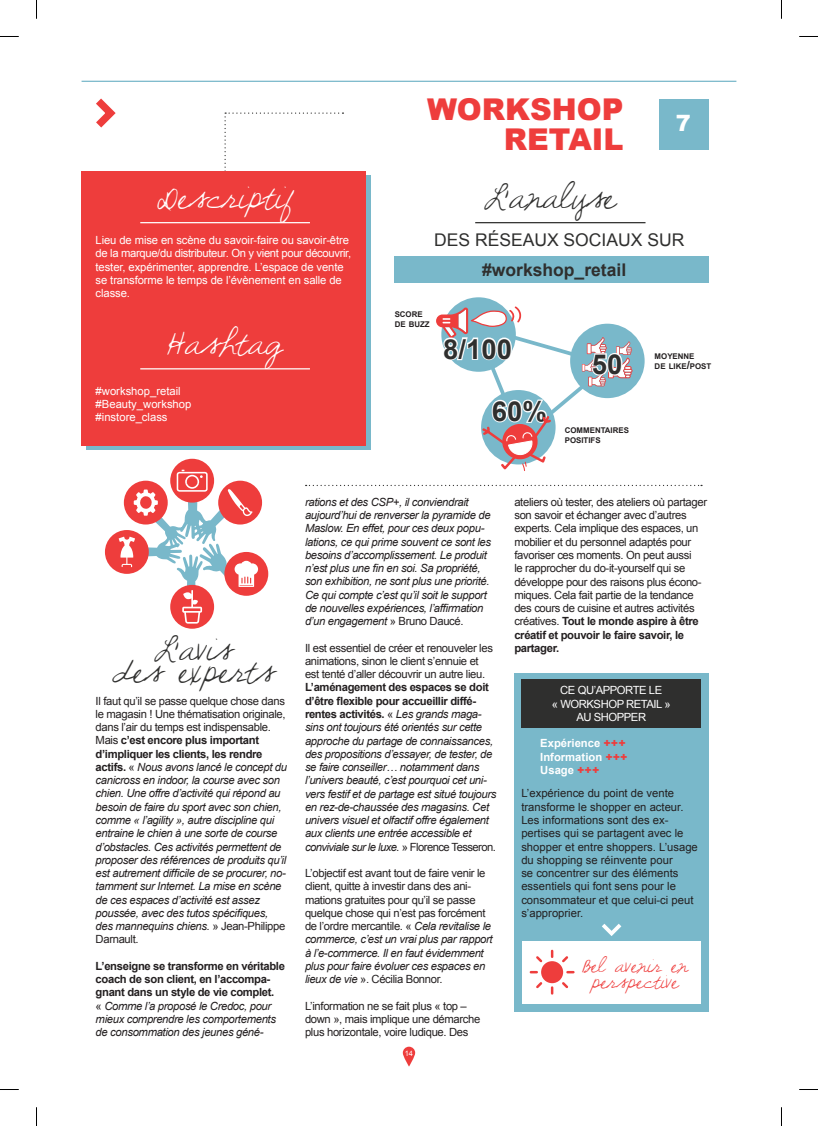
<style>
.page{position:relative;width:818px;height:1126px;background:#fff}
.page>*{position:absolute;margin:0;border:0;box-sizing:border-box;transform-origin:0 0}
.t1{font:900 30px/30px "Arial";color:#ee3d3c;text-align:right}
.t2{font:27.5px/22.5px "Sunshine In My Soul";color:#2f2f2e;text-align:center}
.t3{font:27.5px "Sunshine In My Soul";color:#fff}
.t4{font:700 27.5px "Arial";color:#2f2f2e}
.t5{font:900 22.5px "Arial";color:#fff}
.t6{font:17.5px "Arial";color:#2f2f2e}
.t7{font:700 17.5px "Arial";color:#2f2f2e}
.t8{font:16.25px/16.2px "Sunshine In My Soul";color:#ee3d3c;text-align:center}
.t9{font:italic 11.25px/13.2px "Arial";letter-spacing:-.03em;color:#231f20}
.t10{font:11.25px/13.2px "Arial";letter-spacing:-.03em;color:#231f20}
.t11{font:11.25px/13.2px "Arial";letter-spacing:-.01em;color:#fff}
.t12{font:11.25px/13.2px "Arial";color:#231f20}
.t13{font:700 11.25px/13.2px "Arial";letter-spacing:-.03em;color:#231f20}
.t14{font:700 11.25px/13.8px "Arial";color:#fff}
.t15{font:700 7.88px/10px "Arial";color:#231f20}
.t16{font:7.5px "Arial";color:#fff}
.s1{font-size:11.25px}
.s2{font-style:normal}
.s3{font-weight:700;font-style:normal}
.s4{font-weight:400}
.s5{font-weight:400;font-style:italic}
.s6{font-style:italic}
.s7{font-weight:700}
.s8{font-weight:900;color:#ee3d3c}
</style>
<div class="page">
<svg style="left:402px;top:1046px;width:13px;height:20px"></svg>
<div style="left:105px;top:530px;width:44px;height:44px;background:#ee3d3c;border-radius:50%"></div>
<div style="left:170px;top:458px;width:44px;height:44px;background:#ee3d3c;border-radius:50%"></div>
<div style="left:218px;top:480px;width:44px;height:44px;background:#ee3d3c;border-radius:50%"></div>
<div style="left:224px;top:552px;width:44px;height:43px;background:#ee3d3c;border-radius:50%"></div>
<div style="left:170px;top:585px;width:44px;height:43px;background:#ee3d3c;border-radius:50%"></div>
<svg style="left:119px;top:469px;width:139px;height:154px"></svg>
<div style="left:514px;top:673px;width:194px;height:338px;background:#79b8ca"></div>
<svg style="left:602px;top:923px;width:20px;height:13px"></svg>
<div style="left:521px;top:679px;width:179px;height:48px;background:#2f2f2e"></div>
<svg style="left:224px;top:112px;width:119px;height:59px"></svg>
<div style="left:86px;top:175px;width:284px;height:275px;background:#79b8ca"></div>
<div style="left:81px;top:171px;width:285px;height:275px;background:#ee3d3c"></div>
<hr style="left:140px;top:222px;width:170px;height:1px;background:#fff">
<hr style="left:140px;top:368px;width:170px;height:1px;background:#fff">
<div style="left:394px;top:256px;width:314px;height:27px;background:#79b8ca"></div>
<div style="left:441px;top:297px;width:74px;height:75px;background:#79b8ca;border-radius:50%"></div>
<div style="left:569px;top:323px;width:75px;height:75px;background:#79b8ca;border-radius:50%"></div>
<hr style="left:475px;top:222px;width:170px;height:1px;background:#2f2f2e">
<svg style="left:305px;top:485px;width:396px;height:1px"></svg>
<svg style="left:96px;top:98px;width:20px;height:30px"></svg>
<hr style="left:81px;top:81px;width:655px;height:1px;background:#79b8ca">
<div style="left:522px;top:941px;width:178px;height:62px;background:#fff"></div>
<div style="left:540px;top:961px;width:22px;height:22px;background:#ee3d3c;border-radius:50%"></div>
<svg style="left:530px;top:970px;width:6px;height:3px"></svg>
<svg style="left:567px;top:970px;width:6px;height:3px"></svg>
<svg style="left:550px;top:987px;width:3px;height:6px"></svg>
<svg style="left:550px;top:950px;width:3px;height:6px"></svg>
<svg style="left:536px;top:979px;width:8px;height:10px"></svg>
<svg style="left:559px;top:956px;width:10px;height:8px"></svg>
<svg style="left:559px;top:979px;width:9px;height:10px"></svg>
<svg style="left:536px;top:956px;width:7px;height:7px"></svg>
<div style="left:658px;top:98px;width:50px;height:51px;background:#79b8ca"></div>
<svg style="left:436px;top:306px;width:196px;height:165px"></svg>
<svg style="left:0;top:36px;width:19px;height:1px"></svg>
<svg style="left:799px;top:36px;width:18px;height:1px"></svg>
<svg style="left:0;top:1089px;width:19px;height:1px"></svg>
<svg style="left:799px;top:1089px;width:18px;height:1px"></svg>
<svg style="left:36px;top:0;width:1px;height:19px"></svg>
<svg style="left:36px;top:1107px;width:1px;height:18px"></svg>
<h2 class="t3" style="left:157px;top:182px;width:137px">Descriptif</h2>
<p class="t11" style="left:96px;top:234px;width:257px">Lieu de mise en scène du savoir-faire ou savoir-être de la marque/du distributeur. On y vient pour découvrir, tester, expérimenter, apprendre. L’espace de vente se transforme le temps de l’évènement en salle de classe.</p>
<h2 class="t3" style="left:168px;top:328px;width:116px">Hashtag</h2>
<p class="t11" style="left:96px;top:384px;width:97px">#workshop_retail #Beauty_workshop #instore_class</p>
<h1 class="t1" style="left:427px;top:93px;width:194px">WORKSHOP<br>RETAIL</h1>
<h2 class="t2" style="left:484px;top:187px;width:134px">L’analyse</h2>
<h3 class="t5" style="left:675px;top:107px;width:17px">7</h3>
<h3 class="t6" style="left:434px;top:228px;width:13px">des</h3>
<h3 class="t6" style="left:474px;top:228px;width:13px">résea</h3>
<h3 class="t6" style="left:534px;top:228px;width:41px">ux socia</h3>
<h3 class="t6" style="left:617px;top:228px;width:61px">ux sur</h3>
<p class="t15" style="left:394px;top:309px;width:37px">SCORE<br>DE BUZZ</p>
<h3 class="t7" style="left:482px;top:258px;width:145px">#workshop_retail</h3>
<h2 class="t4" style="left:443px;top:331px;width:70px">8/100</h2>
<h2 class="t4" style="left:491px;top:393px;width:57px">60%</h2>
<h2 class="t4" style="left:591px;top:346px;width:32px">50</h2>
<p class="t15" style="left:564px;top:425px;width:66px">COMMENTAIRES<br>POSITIFS</p>
<p class="t15" style="left:654px;top:351px;width:58px">MOYENNE<br>DE LIKE<span class="s1">/</span>POST</p>
<h2 class="t2" style="left:112px;top:639px;width:163px">L’avis<br>des experts</h2>
<p class="t9" style="left:96px;top:694px;width:193px"><span class="s2">Il faut qu’il se passe quelque chose dans le magasin ! U ne thématisation originale, dans l’air du temps est indispensable.<br>Mais</span> <span class="s3">c’est encore plus important d’impliquer les clients, les rendre actifs.</span> <span class="s2">«</span> Nous avons lancé le concept du canicross en indoor, la course avec son chien. Une offre d’activité qui répond au besoin de faire du sport avec son chien, comme « l’agility », autre discipline qui entraine le chien à une sorte de course d’obstacles. Ces activités permettent de proposer des références de produits qu’il est autrement difficile de se procurer, no&shy;tamment sur Internet. La mise en scène de ces espaces d’activité est assez poussée, avec des tutos spécifiques, des mannequins chiens. <span class="s2">» Jean-Philippe Darnault.</span></p>
<p class="t13" style="left:96px;top:959px;width:191px">L’enseigne se transforme en véritable coach de son client, en l’accompa&shy;gnant dans un style de vie complet.<br><span class="s4">«</span> <span class="s5">Comme l’a proposé le Credoc, pour mieux comprendre les comportements de consommation des jeunes géné-</span></p>
<p class="t9" style="left:305px;top:495px;width:187px">rations et des CSP+, il conviendrait aujourd’hui de renverser la pyramide de Maslow. En effet, pour ces deux popu&shy;lations, ce qui prime souvent ce sont les besoins d’accomplissement. Le produit n’est plus une fin en soi. Sa propriété, son exhibition, ne sont plus une priorité.<br>Ce qui compte c’est qu’il soit le support de nouvelles expériences, l’affirmation d’un engagement <span class="s2">» Bruno Daucé.</span></p>
<p class="t10" style="left:305px;top:641px;width:189px">Il est essentiel de créer et renouveler les animations, sinon le client s’ennuie et est tenté d’aller découvrir un autre lieu.</p>
<p class="t9" style="left:305px;top:681px;width:193px"><span class="s3">L’aménagement des espaces se doit d’être flexible pour accueillir diffé&shy;rentes activités.</span> <span class="s2">«</span> Les grands maga&shy;sins ont toujours été orientés sur cette approche du partage de connaissances, des propositions d’essayer, de tester, de se faire conseiller… notamment dans l’univers beauté, c’est pourquoi cet uni&shy;vers festif et de partage est situé toujours en rez-de-chaussée des magasins. Cet univers visuel et olfactif offre également aux clients une entrée accessible et conviviale sur le luxe. <span class="s2">» Florence Tesseron.</span></p>
<p class="t10" style="left:305px;top:866px;width:189px">L’objectif est avant tout de faire venir le client, quitte à investir dans des ani&shy;mations gratuites pour qu’il se passe quelque chose qui n’est pas forcément de l’ordre mercantile. « <span class="s6">Cela revitalise le commerce, c’est un vrai plus par rapport à l’e-commerce. Il en faut évidemment plus pour faire évoluer ces espaces en lieux de vie</span> ». Cécilia Bonnor.</p>
<p class="t10" style="left:305px;top:999px;width:177px">L’information ne se fait plus « top – down », mais implique une démarche plus horizontale, voire ludique. Des</p>
<p class="t16" style="left:404px;top:1048px;width:10px">14</p>
<p class="t10" style="left:514px;top:495px;width:194px">ateliers où tester, des ateliers où partager son savoir et échanger avec d’autres experts. Cela implique des espaces, un mobilier et du personnel adaptés pour favoriser ces moments. On peut aussi<br>le rapprocher du do-it-yourself qui se développe pour des raisons plus écono&shy;miques. Cela fait partie de la tendance des cours de cuisine et autres activités créatives. <span class="s7">Tout le monde aspire à être créatif et pouvoir le faire savoir, le partager.</span></p>
<p class="t11" style="left:560px;top:683px;width:44px">Ce qu’apporte</p>
<p class="t11" style="left:648px;top:683px;width:7px">le</p>
<p class="t11" style="left:551px;top:697px;width:19px">« wor</p>
<p class="t11" style="left:586px;top:697px;width:47px">kshop retail</p>
<p class="t11" style="left:664px;top:697px;width:8px">»</p>
<p class="t11" style="left:576px;top:710px;width:41px">au shopper</p>
<p class="t14" style="left:540px;top:736px;width:89px">Expérience <span class="s8">+++<br></span>Information <span class="s8">+++<br></span>Usage <span class="s8">+++</span></p>
<p class="t12" style="left:521px;top:787px;width:178px">L’expérience du point de vente transforme le shopper en acteur.<br>Les informations sont des ex&shy;pertises qui se partagent avec le shopper et entre shoppers. L’usage du shopping se réinvente pour<br>se concentrer sur des éléments essentiels qui font sens pour le consommateur et que celui-ci peut s’approprier.</p>
<h3 class="t8" style="left:581px;top:958px;width:107px">Bel avenir en perspective</h3>
</div>
